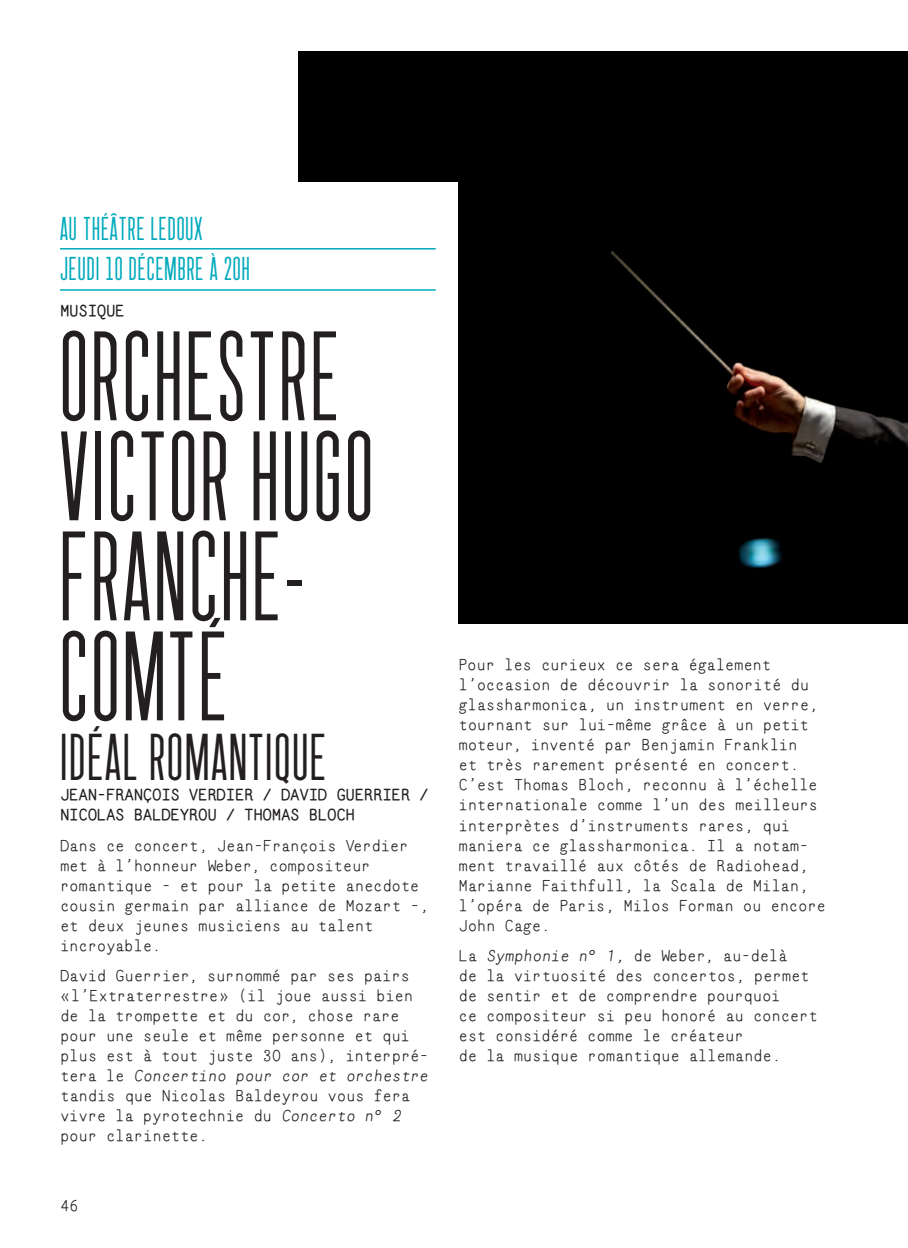
<style>
.page{position:relative;width:908px;height:1248px;background:#fff}
.page>*{position:absolute;margin:0;border:0;box-sizing:border-box;transform-origin:0 0}
.t1{font:74px/100px "Garaje Grand width 240 weight 800";letter-spacing:.05em;color:#231f20}
.t2{font:42px "Garaje Grand width 220 weight 800";letter-spacing:.05em;color:#231f20}
.t3{font:21px/40px "Garaje Grand width 220 weight 800";letter-spacing:.05em;color:#00aabc}
.t4{font:500 16px/20px "Mononi Mono";letter-spacing:-.025em;color:#231f20}
.t5{font:16px/20px "Mononi Mono";letter-spacing:-.025em;color:#231f20}
.s1{font-style:italic}
</style>
<div class="page">
<div style="left:458px;top:51px;width:449px;height:573px;background:#000"></div>
<div style="left:298px;top:51px;width:275px;height:130px;background:#000"></div>
<hr style="left:60px;top:248px;width:375px;height:1px;background:#00aabc">
<hr style="left:60px;top:289px;width:375px;height:2px;background:#00aabc">
<h3 class="t3" style="left:60px;top:213px;width:191px">AU THÉÂTRE LEDOUX<br>JEUDI 10 DÉCEMBRE À 20H</h3>
<p class="t5" style="left:60px;top:300px;width:66px">MUSIQUE</p>
<h1 class="t1" style="left:60px;top:344px;width:314px">ORCHESTRE<br>VICTOR HUGO<br>FRANCHE-<br>COMTÉ</h1>
<h2 class="t2" style="left:60px;top:741px;width:267px">IDÉAL ROMANTIQUE</h2>
<p class="t5" style="left:60px;top:784px;width:370px">JEAN-FRANÇOIS VERDIER / DAVID GUERRIER /<br>NICOLAS BALDEYROU / THOMAS BLOCH</p>
<p class="t4" style="left:60px;top:834px;width:370px">Dans ce concert, Jean-François Verdier met à l’honneur Weber, compositeur romantique - et pour la petite anecdote cousin germain par alliance de Mozart -, et deux jeunes musiciens au talent incroyable.</p>
<p class="t4" style="left:60px;top:964px;width:370px">David Guerrier, surnommé par ses pairs «l’Extraterrestre» (il joue aussi bien de la trompette et du cor, chose rare pour une seule et même personne et qui plus est à tout juste 30 ans), interpré&shy;tera le <span class="s1">Concertino pour cor et orchestre </span>tandis que Nicolas Baldeyrou vous fera vivre la pyrotechnie du <span class="s1">Concerto n° 2 </span>pour clarinette.</p>
<p class="t4" style="left:60px;top:1194px;width:20px">46</p>
<p class="t4" style="left:458px;top:654px;width:369px">Pour les curieux ce sera également l’occasion de découvrir la sonorité du glassharmonica, un instrument en verre, tournant sur lui-même grâce à un petit moteur, inventé par Benjamin Franklin<br>et très rarement présenté en concert.<br>C’est Thomas Bloch, reconnu à l’échelle internationale comme l’un des meilleurs interprètes d’instruments rares, qui maniera ce glassharmonica. Il a notam&shy;ment travaillé aux côtés de Radiohead, Marianne Faithfull, la Scala de Milan, l’opéra de Paris, Milos Forman ou encore John Cage.</p>
<p class="t4" style="left:458px;top:944px;width:361px">La <span class="s1">Symphonie n° 1,</span> de Weber, au-delà<br>de la virtuosité des concertos, permet de sentir et de comprendre pourquoi<br>ce compositeur si peu honoré au concert est considéré comme le créateur<br>de la musique romantique allemande.</p>
</div>
